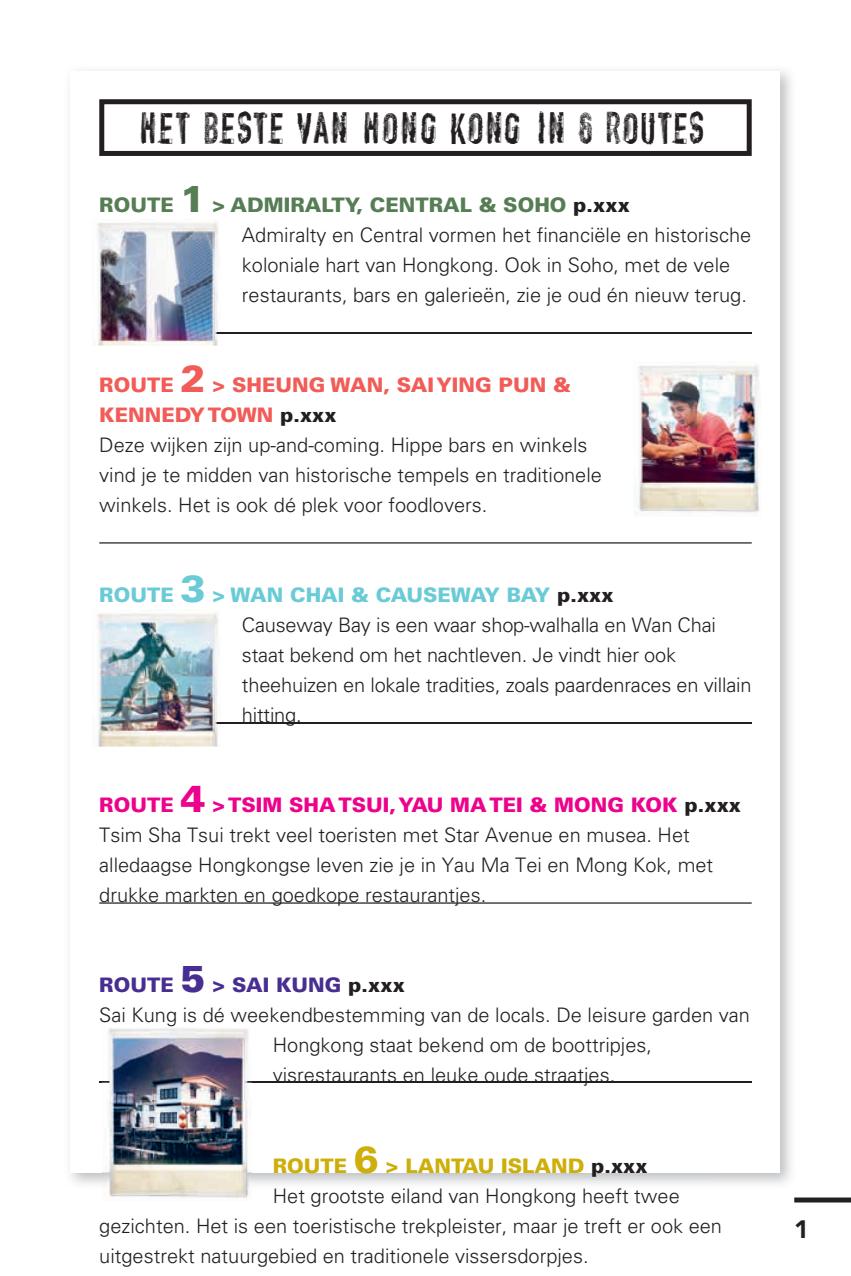
<style>
.page{position:relative;width:851px;height:1276px;background:#fff}
.page>*{position:absolute;margin:0;border:0;box-sizing:border-box;transform-origin:0 0}
.t1{font:37.5px "vtksencounter";letter-spacing:-.095em;color:#231f20}
.t2{font:900 25px "Avenir LT Std";color:#231f20}
.t3{font:300 20px/30px "Univers LT Std";color:#231f20}
.t4{font:900 20px "Univers LT Std";color:#ceae09}
.t5{font:900 20px "Univers LT Std";color:#482e92}
.s1{font-weight:900;color:#567d54}
.s2{font-weight:900;font-size:37.5px;color:#567d54}
.s3{font-weight:900}
.s4{font-weight:900;color:#f15c58}
.s5{font-weight:900;font-size:37.5px;color:#f15c58}
.s6{font-weight:900;color:#6acbd6}
.s7{font-weight:900;font-size:37.5px;color:#6acbd6}
.s8{font-weight:900;color:#ed028c}
.s9{font-weight:900;font-size:37.5px;color:#ed028c}
.s10{font-size:37.5px}
.s11{color:#231f20}
</style>
<div class="page">
<div style="left:794px;top:1197px;width:56px;height:5px;background:#231f20"></div>
<div style="left:99px;top:99px;width:652px;height:57px;border:5px solid #231f20"></div>
<hr style="left:99px;top:332px;width:652px;height:1px;background:#231f20">
<hr style="left:99px;top:722px;width:652px;height:1px;background:#231f20">
<hr style="left:99px;top:902px;width:652px;height:1px;background:#231f20">
<hr style="left:99px;top:1081px;width:652px;height:1px;background:#231f20">
<img style="left:97px;top:222px;width:124px;height:123px">
<img style="left:99px;top:231px;width:116px;height:110px">
<img style="left:102px;top:1026px;width:149px;height:173px">
<img style="left:167px;top:1023px;width:9px;height:3px">
<img style="left:102px;top:1081px;width:149px;height:1px">
<img style="left:110px;top:1037px;width:135px;height:127px">
<img style="left:635px;top:365px;width:125px;height:151px">
<img style="left:640px;top:373px;width:115px;height:110px">
<img style="left:93px;top:613px;width:128px;height:133px">
<img style="left:99px;top:621px;width:116px;height:110px">
<hr style="left:99px;top:542px;width:652px;height:1px;background:#231f20">
<h1 class="t1" style="left:141px;top:109px;width:570px">HET BESTE VAN HONG KONG IN 6 ROUTES</h1>
<p class="t3" style="left:242px;top:190px;width:511px;text-indent:-143px"><span class="s1">ROUTE</span> <span class="s2">1</span> <span class="s1">&gt; ADMIRALTY, CENTRAL &amp; SOHO</span> <span class="s3">p.xxx<br></span>Admiralty en Central vormen het financiële en historische koloniale hart van Hongkong. Ook in Soho, met de vele restaurants, bars en galerieën, zie je oud én nieuw terug.</p>
<p class="t3" style="left:99px;top:370px;width:504px"><span class="s4">ROUTE</span> <span class="s5">2</span> <span class="s4">&gt; SHEUNG WAN, SAI YING PUN &amp; KENNEDY TOWN</span> <span class="s3">p.xxx<br></span>Deze wijken zijn up-and-coming. Hippe bars en winkels vind je te midden van historische tempels en traditionele winkels. Het is ook dé plek voor foodlovers.</p>
<p class="t3" style="left:242px;top:580px;width:511px;text-indent:-143px"><span class="s6">ROUTE</span> <span class="s7">3</span> <span class="s6">&gt; WAN CHAI &amp; CAUSEWAY BAY</span> <span class="s3">p.xxx<br></span>Causeway Bay is een waar shop-walhalla en Wan Chai staat bekend om het nachtleven. Je vindt hier ook theehuizen en lokale tradities, zoals paardenraces en villain hitting.</p>
<p class="t3" style="left:99px;top:790px;width:643px"><span class="s8">ROUTE</span> <span class="s9">4</span> <span class="s8">&gt; TSIM SHA TSUI, YAU MA TEI &amp; MONG KOK</span> <span class="s3">p.xxx </span>Tsim Sha Tsui trekt veel toeristen met Star Avenue en musea. Het alledaagse Hongkongse leven zie je in Yau Ma Tei en Mong Kok, met drukke markten en goedkope restaurantjes.</p>
<p class="t5" style="left:99px;top:972px;width:307px">ROUTE <span class="s10">5</span> &gt; SAI KUNG <span class="s11">p.xxx</span></p>
<p class="t3" style="left:99px;top:1000px;width:652px">Sai Kung is dé weekendbestemming van de locals. De leisure garden van</p>
<p class="t3" style="left:273px;top:1030px;width:381px">Hongkong staat bekend om de boottripjes,</p>
<p class="t3" style="left:273px;top:1060px;width:344px">visrestaurants en leuke oude straatjes.</p>
<p class="t4" style="left:273px;top:1152px;width:376px">ROUTE <span class="s10">6</span> &gt; LANTAU ISLAND <span class="s11">p.xxx</span></p>
<p class="t3" style="left:273px;top:1180px;width:408px">Het grootste eiland van Hongkong heeft twee</p>
<p class="t3" style="left:99px;top:1210px;width:624px">gezichten. Het is een toeristische trekpleister, maar je treft er ook een</p>
<p class="t3" style="left:99px;top:1240px;width:491px">uitgestrekt natuurgebied en traditionele vissersdorpjes.</p>
<p class="t2" style="left:794px;top:1214px;width:16px">1</p>
</div>
